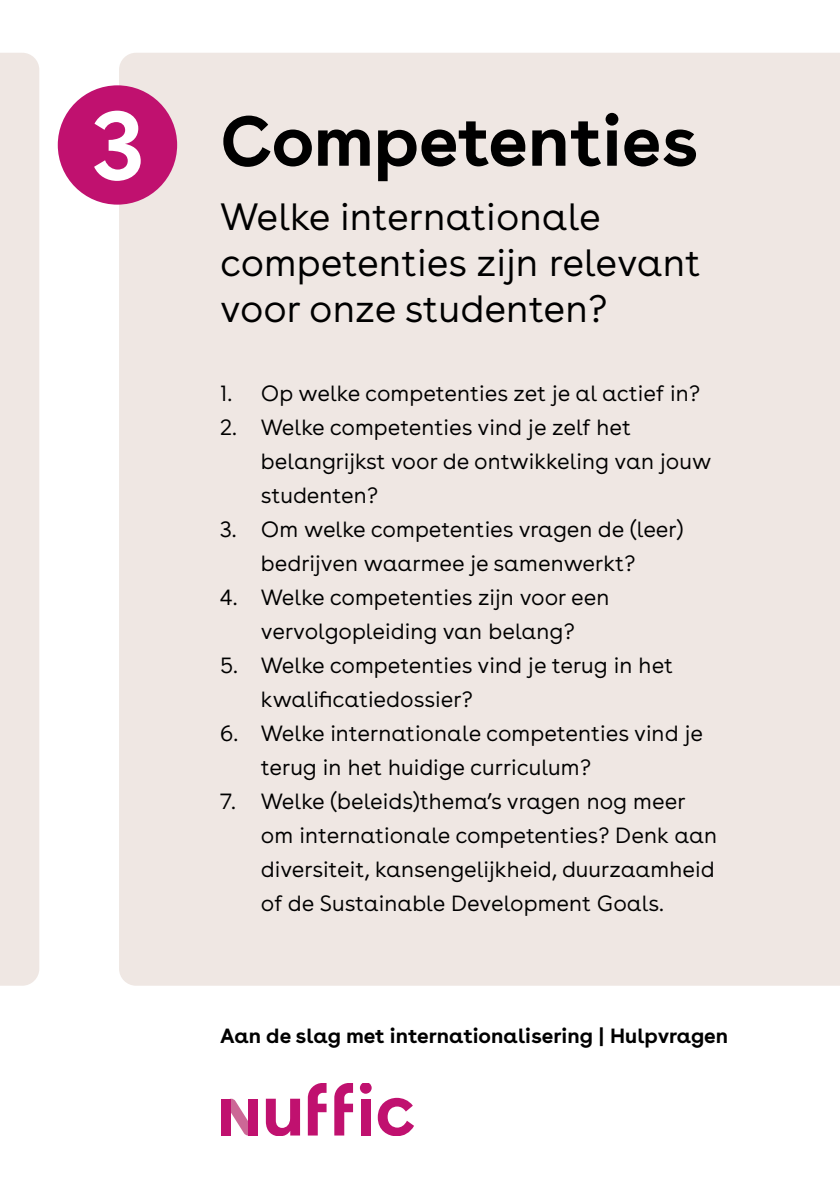
<style>
.page{position:relative;width:840px;height:1191px;background:#fff}
.page>*{position:absolute;margin:0;border:0;box-sizing:border-box;transform-origin:0 0}
.t1{font:700 96px "Buenos Aires";color:#fff}
.t2{font:700 70px "Buenos Aires";color:#000}
.t3{font:300 38px/45.6px "Buenos Aires";color:#000}
.t4{font:300 22px/34px "Buenos Aires";color:#000}
.t5{font:700 20.6px "Buenos Aires";color:#000}
</style>
<div class="page">
<div style="left:119px;top:53px;width:720px;height:932px;background:#efe7e3"></div>
<div style="left:0;top:53px;width:39px;height:932px;background:#efe7e3"></div>
<div style="left:58px;top:85px;width:119px;height:120px;background:#c0116f;border-radius:50%"></div>
<svg style="left:231px;top:1098px;width:17px;height:37px"></svg>
<div style="left:248px;top:1098px;width:10px;height:37px;background:#c0116f"></div>
<div style="left:221px;top:1098px;width:10px;height:37px;background:#c0116f"></div>
<div style="left:360px;top:1083px;width:11px;height:10px;background:#c0116f;border-radius:50%"></div>
<div style="left:360px;top:1098px;width:10px;height:37px;background:#c0116f"></div>
<svg style="left:377px;top:1097px;width:37px;height:38px"></svg>
<svg style="left:266px;top:1098px;width:34px;height:37px"></svg>
<svg style="left:307px;top:1083px;width:19px;height:52px"></svg>
<svg style="left:334px;top:1083px;width:19px;height:52px"></svg>
<h1 class="t1" style="left:94px;top:88px;width:51px">3</h1>
<h2 class="t2" style="left:220px;top:99px;width:479px">Competenties</h2>
<h3 class="t3" style="left:220px;top:196px;width:482px">Welke internationale competenties zijn relevant voor onze studenten?</h3>
<p class="t4" style="left:220px;top:378px;width:481px">1. Op welke competenties zet je al actief in?</p>
<p class="t4" style="left:261px;top:412px;width:452px;text-indent:-41px">2. Welke competenties vind je zelf het belangrijkst voor de ontwikkeling van jouw studenten?</p>
<p class="t4" style="left:220px;top:513px;width:464px;text-align:center">3. Om welke competenties vragen de (leer) bedrijven waarmee je samenwerkt?</p>
<p class="t4" style="left:220px;top:581px;width:390px;text-align:center">4. Welke competenties zijn voor een vervolgopleiding van belang?</p>
<p class="t4" style="left:261px;top:649px;width:413px;text-indent:-41px">5. Welke competenties vind je terug in het kwalificatiedossier?</p>
<p class="t4" style="left:261px;top:717px;width:443px;text-indent:-41px">6. Welke internationale competenties vind je terug in het huidige curriculum?</p>
<p class="t4" style="left:261px;top:785px;width:457px;text-indent:-41px">7. Welke (beleids)thema’s vragen nog meer om internationale competenties? Denk aan diversiteit, kansengelijkheid, duurzaamheid of de Sustainable Development Goals.</p>
<p class="t5" style="left:220px;top:1023px;width:509px">Aan de slag met internationalisering | Hulpvragen</p>
</div>
